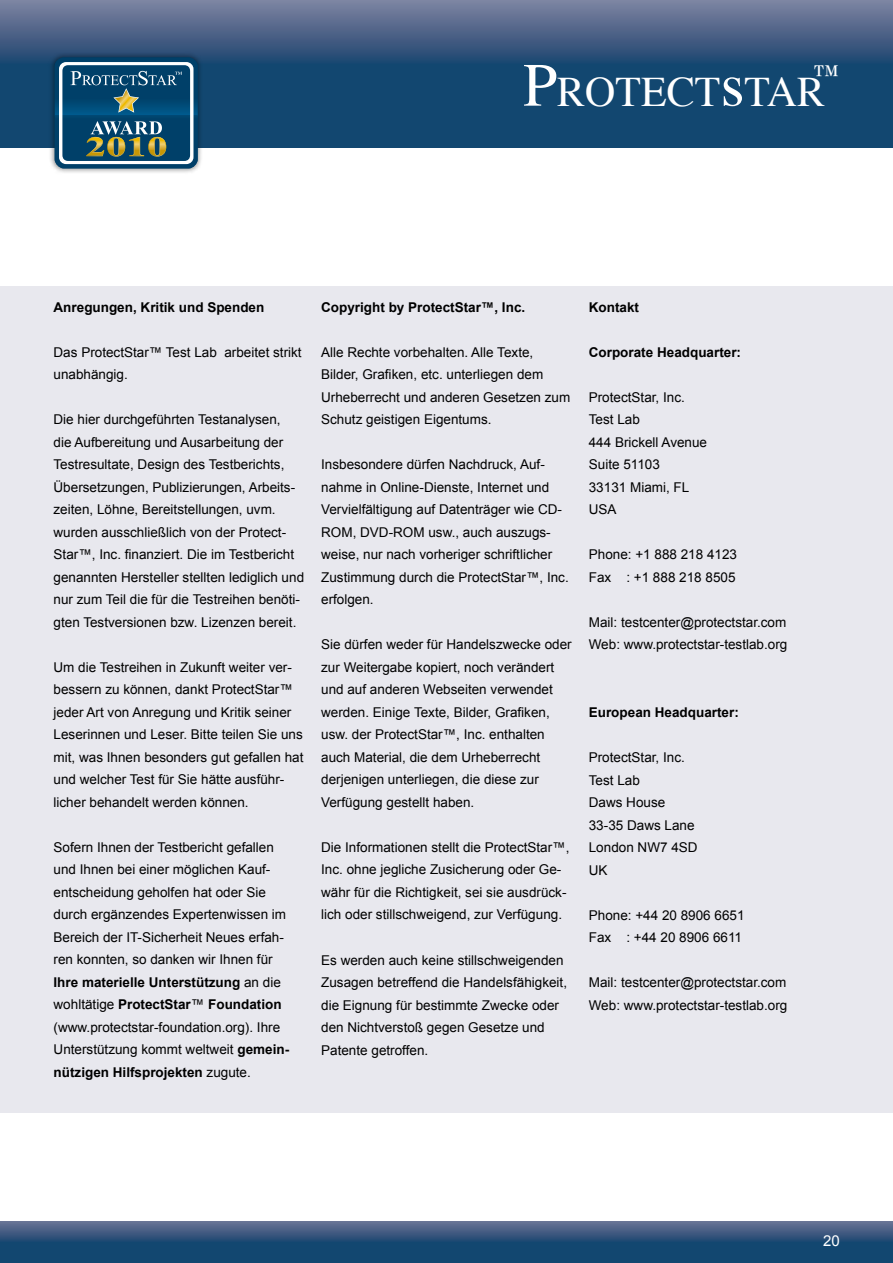
<style>
.page{position:relative;width:893px;height:1263px;background:#fff}
.page>*{position:absolute;margin:0;border:0;box-sizing:border-box;transform-origin:0 0}
.t1{font:42px "Times";color:#fff}
.t2{font:31.5px "Times";color:#fff}
.t3{font:15px "Arial";color:#fff}
.t4{font:13.5px/22.5px "Arial";color:#000}
.t5{font:700 13.5px "Arial";color:#000}
.s1{font-size:61.5px}
.s2{font-weight:700}
</style>
<div class="page">
<svg style="left:0;top:0;width:893px;height:148px;background:#2f557b"></svg>
<svg style="left:0;top:1222px;width:893px;height:41px;background:#295178"></svg>
<img style="left:47px;top:50px;width:159px;height:123px">
<svg style="left:55px;top:58px;width:143px;height:110px;background:#32647d"></svg>
<div style="left:0;top:286px;width:893px;height:826px;background:#e8e8ee"></div>
<h1 class="t1" style="left:523px;top:52px;width:304px"><span class="s1">P</span>ROTECT<span class="s1">s</span>TAR</h1>
<h2 class="t2" style="left:813px;top:46px;width:32px">™</h2>
<p class="t5" style="left:54px;top:299px;width:212px">Anregungen, Kritik und Spenden</p>
<p class="t4" style="left:54px;top:341px;width:250px">Das ProtectStar™ Test Lab arbeitet strikt unabhängig.</p>
<p class="t4" style="left:54px;top:408px;width:252px">Die hier durchgeführten Testanalysen,<br>die Aufbereitung und Ausarbeitung der Testresultate, Design des Testberichts, Übersetzungen, Publizierungen, Arbeits&shy;zeiten, Löhne, Bereitstellungen, uvm. wurden ausschließlich von der Protect-Star™, Inc. finanziert. Die im Testbericht genannten Hersteller stellten lediglich und nur zum Teil die für die Testreihen benöti&shy;gten Testversionen bzw. Lizenzen bereit.</p>
<p class="t4" style="left:54px;top:656px;width:251px">U m die Testreihen in Zukunft weiter ver&shy;bessern zu können, dankt ProtectStar™ jeder Art von Anregung und Kritik seiner Leserinnen und Leser. Bitte teilen Sie uns mit, was Ihnen besonders gut gefallen hat und welcher Test für Sie hätte ausführ&shy;licher behandelt werden können.</p>
<p class="t4" style="left:54px;top:836px;width:237px">Sofern Ihnen der Testbericht gefallen und Ihnen bei einer möglichen Kauf&shy;entscheidung geholfen hat oder Sie durch ergänzendes Expertenwissen im Bereich der IT-Sicherheit Neues erfah&shy;ren konnten, so danken wir Ihnen für <span class="s2">Ihre materielle Unterstützung</span> an die wohltätige <span class="s2">ProtectStar</span>™ <span class="s2">Foundation </span>(www.protectstar-foundation.org). Ihre U nterstützung kommt weltweit <span class="s2">gemein&shy;nützigen Hilfsprojekten</span> zugute.</p>
<p class="t5" style="left:321px;top:299px;width:206px">Copyright by ProtectStar™, Inc.</p>
<p class="t4" style="left:321px;top:341px;width:251px">Alle Rechte vorbehalten. Alle Texte, Bilder, Grafiken, etc. unterliegen dem<br>U rheberrecht und anderen Gesetzen zum Schutz geistigen Eigentums.</p>
<p class="t4" style="left:321px;top:453px;width:249px">Insbesondere dürfen Nachdruck, Auf&shy;nahme in Online-Dienste, Internet und Vervielfältigung auf Datenträger wie CD-ROM, DVD-ROM usw., auch auszugs&shy;weise, nur nach vorheriger schriftlicher Zustimmung durch die ProtectStar™, Inc. erfolgen.</p>
<p class="t4" style="left:321px;top:633px;width:252px">Sie dürfen weder für Handelszwecke oder zur Weitergabe kopiert, noch verändert und auf anderen Webseiten verwendet werden. Einige Texte, Bilder, Grafiken, usw. der ProtectStar™, Inc. enthalten auch Material, die dem U rheberrecht derjenigen unterliegen, die diese zur Verfügung gestellt haben.</p>
<p class="t4" style="left:321px;top:836px;width:250px">Die Informationen stellt die ProtectStar™, Inc. ohne jegliche Zusicherung oder Ge&shy;währ für die Richtigkeit, sei sie ausdrück&shy;lich oder stillschweigend, zur Verfügung.</p>
<p class="t4" style="left:321px;top:948px;width:247px">Es werden auch keine stillschweigenden Zusagen betreffend die Handelsfähigkeit, die Eignung für bestimmte Zwecke oder den N ichtverstoß gegen Gesetze und Patente getroffen.</p>
<p class="t5" style="left:589px;top:300px;width:52px">Kontakt</p>
<p class="t5" style="left:589px;top:345px;width:154px">Corporate Headquarter:</p>
<p class="t4" style="left:589px;top:386px;width:120px">ProtectStar, Inc.<br>Test Lab<br>444 Brickell Avenue<br>Suite 51103<br>33131 Miami, FL<br>USA</p>
<p class="t4" style="left:589px;top:543px;width:150px">Phone: +1 888 218 4123<br>Fax : +1 888 218 8505</p>
<p class="t4" style="left:589px;top:611px;width:200px">Mail: testcenter@protectstar.com<br>Web: www.protectstar-testlab.org</p>
<p class="t5" style="left:589px;top:705px;width:152px">European Headquarter:</p>
<p class="t4" style="left:589px;top:746px;width:110px">ProtectStar, Inc.<br>Test Lab<br>Daws House<br>33-35 Daws Lane<br>London NW7 4SD<br>UK</p>
<p class="t4" style="left:589px;top:903px;width:157px">Phone: +44 20 8906 6651<br>Fax : +44 20 8906 6611</p>
<p class="t4" style="left:589px;top:971px;width:200px">Mail: testcenter@protectstar.com<br>Web: www.protectstar-testlab.org</p>
<p class="t3" style="left:823px;top:1232px;width:18px">20</p>
</div>
